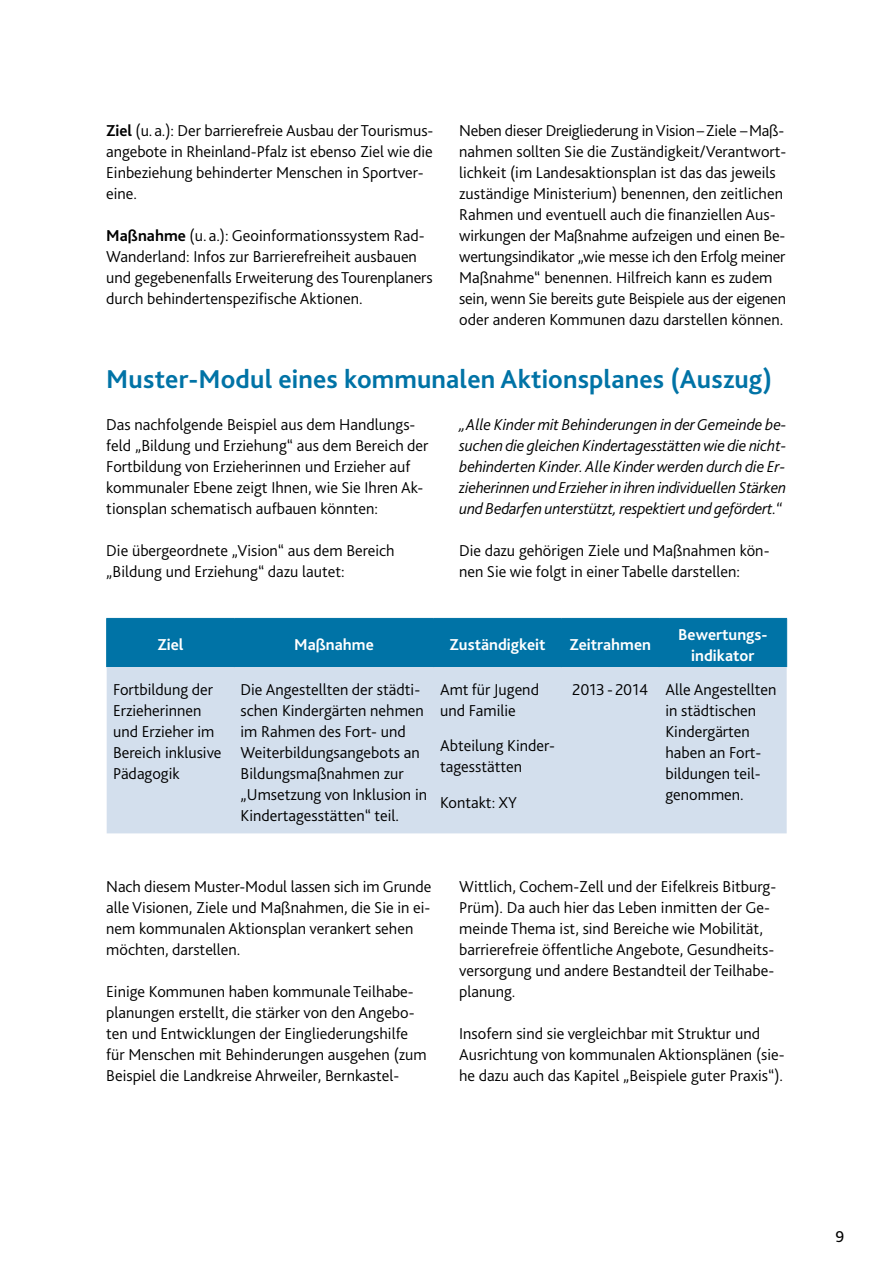
<style>
.page{position:relative;width:893px;height:1263px;background:#fff}
.page>*{position:absolute;margin:0;border:0;box-sizing:border-box;transform-origin:0 0}
.t1{font:700 27px "Bliss 2";letter-spacing:.005em;color:#0073a6}
.t2{font:300 16.5px/21px "Bliss 2";color:#000}
.t3{font:italic 300 16.5px/21px "Bliss 2";letter-spacing:-.01em;color:#000}
.t4{font:700 16.5px/21px "Bliss 2";color:#fff;text-align:center}
.t5{font:16.5px "Bliss 2";color:#000}
.s1{font-weight:700}
</style>
<div class="page">
<div style="left:107px;top:619px;width:679px;height:48px;background:#0073a6"></div>
<div style="left:107px;top:667px;width:680px;height:166px;background:#d3dfed"></div>
<hr style="left:234px;top:619px;width:1px;height:48px;background:#0073a6">
<hr style="left:433px;top:619px;width:1px;height:48px;background:#0073a6">
<hr style="left:561px;top:619px;width:1px;height:48px;background:#0073a6">
<hr style="left:659px;top:619px;width:1px;height:48px;background:#0073a6">
<hr style="left:106px;top:618px;width:128px;height:1px;background:#0073a6">
<hr style="left:106px;top:619px;width:1px;height:48px;background:#0073a6">
<hr style="left:234px;top:618px;width:200px;height:1px;background:#0073a6">
<hr style="left:434px;top:618px;width:127px;height:1px;background:#0073a6">
<hr style="left:561px;top:618px;width:98px;height:1px;background:#0073a6">
<hr style="left:659px;top:618px;width:128px;height:1px;background:#0073a6">
<hr style="left:786px;top:619px;width:1px;height:48px;background:#0073a6">
<p class="t2" style="left:106px;top:120px;width:328px"><span class="s1">Ziel</span> (u.a.): Der barrierefreie Ausbau der Tourismus&shy;angebote in Rheinland-Pfalz ist ebenso Ziel wie die Einbeziehung behinderter Menschen in Sportver&shy;eine.</p>
<p class="t2" style="left:106px;top:225px;width:328px"><span class="s1">Maßnahme</span> (u. a.): Geoinformationssystem Rad-Wanderland: Infos zur Barrierefreiheit ausbauen und gegebenenfalls Erweiterung des Tourenplaners durch behindertenspezifische Aktionen.</p>
<p class="t2" style="left:459px;top:120px;width:328px">Neben dieser Dreigliederung in Vision–Ziele –Maß&shy;nahmen sollten Sie die Zuständigkeit/Verantwort&shy;lichkeit (im Landesaktionsplan ist das das jeweils zuständige Ministerium) benennen, den zeitlichen Rahmen und eventuell auch die finanziellen Aus&shy;wirkungen der Maßnahme aufzeigen und einen Be&shy;wertungsindikator „wie messe ich den Erfolg meiner Maßnahme“ benennen. Hilfreich kann es zudem sein, wenn Sie bereits gute Beispiele aus der eigenen oder anderen Kommunen dazu darstellen können.</p>
<h1 class="t1" style="left:106px;top:362px;width:667px">Muster-Modul eines kommunalen Aktionsplanes (Auszug)</h1>
<p class="t2" style="left:106px;top:413px;width:324px">Das nachfolgende Beispiel aus dem Handlungs&shy;feld „Bildung und Erziehung“ aus dem Bereich der Fortbildung von Erzieherinnen und Erzieher auf kommunaler Ebene zeigt Ihnen, wie Sie Ihren Ak&shy;tionsplan schematisch aufbauen könnten:</p>
<p class="t2" style="left:106px;top:539px;width:290px">Die übergeordnete „Vision“ aus dem Bereich „Bildung und Erziehung“ dazu lautet:</p>
<p class="t3" style="left:459px;top:413px;width:329px">„Alle Kinder mit Behinderungen in der Gemeinde be&shy;suchen die gleichen Kindertagesstätten wie die nicht&shy;behinderten Kinder. Alle Kinder werden durch die Er&shy;zieherinnen und Erzieher in ihren individuellen Stärken und Bedarfen unterstützt, respektiert und gefördert.“</p>
<p class="t2" style="left:459px;top:539px;width:312px">Die dazu gehörigen Ziele und Maßnahmen kön&shy;nen Sie wie folgt in einer Tabelle darstellen:</p>
<p class="t4" style="left:157px;top:634px;width:28px">Ziel</p>
<p class="t4" style="left:294px;top:634px;width:81px">Maßnahme</p>
<p class="t4" style="left:450px;top:634px;width:97px">Zuständigkeit</p>
<p class="t4" style="left:569px;top:634px;width:83px">Zeitrahmen</p>
<p class="t4" style="left:678px;top:623px;width:91px">Bewertungs&shy;indikator</p>
<p class="t2" style="left:113px;top:678px;width:110px">Fortbildung der<br>Erzieherinnen und Erzieher im<br>Bereich inklusive<br>Pädagogik</p>
<p class="t2" style="left:241px;top:678px;width:188px">Die Angestellten der städti&shy;schen Kindergärten nehmen im Rahmen des Fort- und<br>Weiterbildungsangebots an<br>Bildungsmaßnahmen zur „Umsetzung von Inklusion in<br>Kindertagesstätten“ teil.</p>
<p class="t2" style="left:440px;top:678px;width:100px">Amt für Jugend und Familie</p>
<p class="t2" style="left:665px;top:678px;width:113px;text-indent:-93px">2013-2014 Alle Angestellten in städtischen<br>Kindergärten haben an Fort&shy;bildungen teil&shy;genommen.</p>
<p class="t2" style="left:440px;top:735px;width:115px">Abteilung Kinder&shy;tagesstätten</p>
<p class="t2" style="left:440px;top:792px;width:78px">Kontakt: XY</p>
<p class="t2" style="left:106px;top:876px;width:327px">Nach diesem Muster-Modul lassen sich im Grunde alle Visionen, Ziele und Maßnahmen, die Sie in ei&shy;nem kommunalen Aktionsplan verankert sehen möchten, darstellen.</p>
<p class="t2" style="left:106px;top:981px;width:322px">Einige Kommunen haben kommunale Teilhabe&shy;planungen erstellt, die stärker von den Angebo&shy;ten und Entwicklungen der Eingliederungshilfe für Menschen mit Behinderungen ausgehen (zum Beispiel die Landkreise Ahrweiler, Bernkastel-</p>
<p class="t2" style="left:459px;top:876px;width:319px">Wittlich, Cochem-Zell und der Eifelkreis Bitburg-Prüm). Da auch hier das Leben inmitten der Ge&shy;meinde Thema ist, sind Bereiche wie Mobilität, barrierefreie öffentliche Angebote, Gesundheits&shy;versorgung und andere Bestandteil der Teilhabe&shy;planung.</p>
<p class="t2" style="left:459px;top:1023px;width:327px">Insofern sind sie vergleichbar mit Struktur und<br>Ausrichtung von kommunalen Aktionsplänen (sie&shy;he dazu auch das Kapitel „Beispiele guter Praxis“).</p>
<p class="t5" style="left:835px;top:1226px;width:10px">9</p>
</div>
